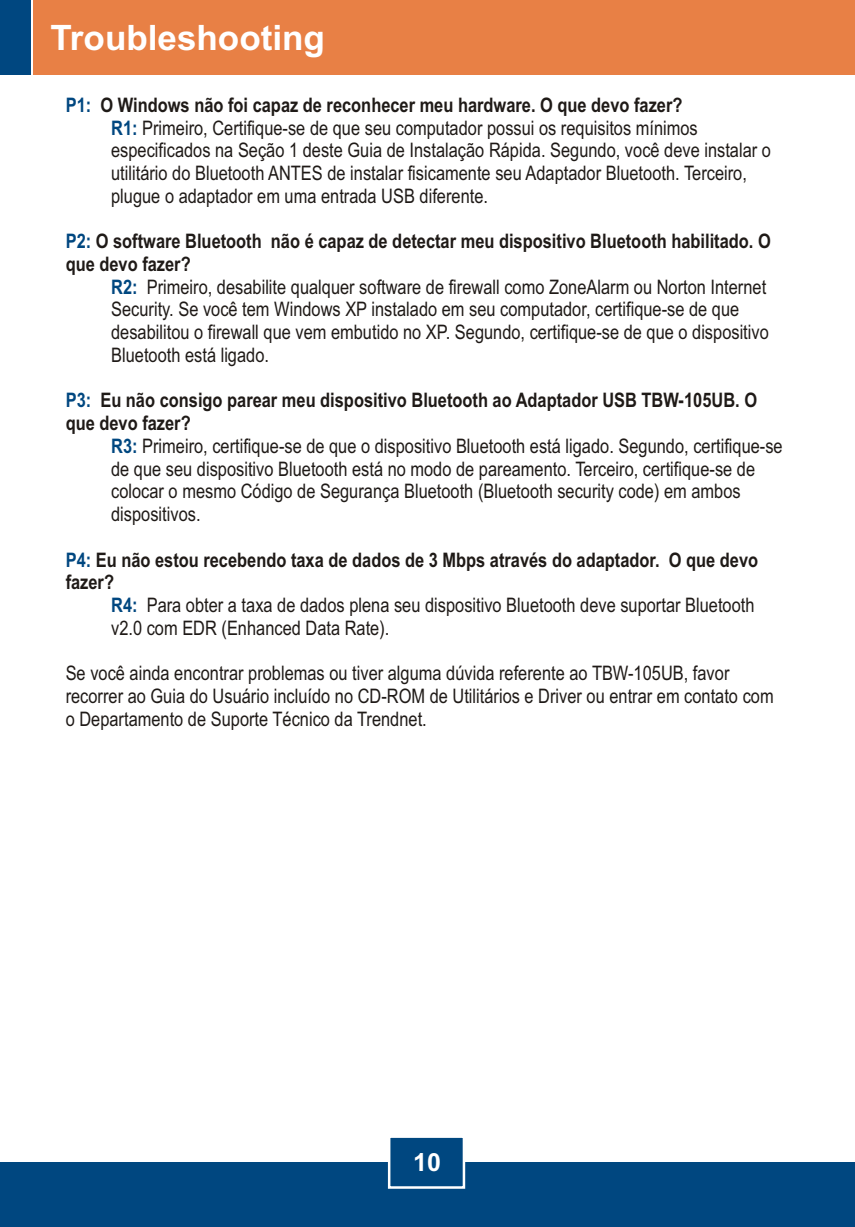
<style>
.page{position:relative;width:855px;height:1227px;background:#fff}
.page>*{position:absolute;margin:0;border:0;box-sizing:border-box;transform-origin:0 0}
.t1{font:700 35px "Arial";color:#fff}
.t2{font:700 25px "Arial";color:#fff}
.t3{font:20px/22.8px "Arial Narrow";color:#1f1a17}
.t4{font:700 20px/22.8px "Arial Narrow";color:#1f1a17}
.t5{font:700 20px "Arial Narrow";color:#004780}
.s1{font-weight:700;color:#004780}
.s2{color:#004780}
</style>
<div class="page">
<div style="left:0;top:1162px;width:854px;height:65px;background:#004780"></div>
<div style="left:33px;top:0;width:821px;height:75px;background:#e88045"></div>
<div style="left:0;top:0;width:30px;height:75px;background:#004780"></div>
<svg style="left:387px;top:1137px;width:79px;height:52px"></svg>
<h1 class="t1" style="left:50px;top:25px;width:276px">Troubleshooting</h1>
<p class="t5" style="left:66px;top:97px;width:27px">P1:</p>
<p class="t3" style="left:111px;top:118px;width:588px"><span class="s1">R1:</span> Primeiro, Certifique-se de que seu computador possui os requisitos mínimos</p>
<p class="t4" style="left:100px;top:95px;width:583px">O Windows não foi capaz de reconhecer meu hardware. O que devo fazer?</p>
<p class="t3" style="left:111px;top:141px;width:661px">especificados na Seção 1 deste Guia de Instalação Rápida. Segundo, você deve instalar o utilitário do Bluetooth ANTES de instalar fisicamente seu Adaptador Bluetooth. Terceiro, plugue o adaptador em uma entrada USB diferente.</p>
<p class="t4" style="left:66px;top:232px;width:706px"><span class="s2">P2:</span> O software Bluetooth não é capaz de detectar meu dispositivo Bluetooth habilitado. O</p>
<p class="t5" style="left:111px;top:279px;width:28px">R2:</p>
<p class="t4" style="left:66px;top:254px;width:126px">que devo fazer?</p>
<p class="t3" style="left:111px;top:277px;width:659px;text-indent:36px">Primeiro, desabilite qualquer software de firewall como ZoneAlarm ou Norton Internet Security. Se você tem Windows XP instalado em seu computador, certifique-se de que desabilitou o firewall que vem embutido no XP. Segundo, certifique-se de que o dispositivo Bluetooth está ligado.</p>
<p class="t4" style="left:66px;top:391px;width:692px;text-indent:35px">Eu não consigo parear meu dispositivo Bluetooth ao Adaptador USB TBW-105UB. O que devo fazer?</p>
<p class="t3" style="left:111px;top:459px;width:645px">de que seu dispositivo Bluetooth está no modo de pareamento. Terceiro, certifique-se de colocar o mesmo Código de Segurança Bluetooth (Bluetooth security code) em ambos dispositivos.</p>
<p class="t5" style="left:66px;top:393px;width:27px">P3:</p>
<p class="t3" style="left:111px;top:436px;width:672px"><span class="s1">R3:</span> Primeiro, certifique-se de que o dispositivo Bluetooth está ligado. Segundo, certifique-se</p>
<p class="t4" style="left:66px;top:550px;width:693px"><span class="s2">P4:</span> Eu não estou recebendo taxa de dados de 3 Mbps através do adaptador. O que devo</p>
<p class="t5" style="left:111px;top:598px;width:28px">R4:</p>
<p class="t4" style="left:66px;top:573px;width:50px">fazer?</p>
<p class="t3" style="left:111px;top:595px;width:644px;text-indent:36px">Para obter a taxa de dados plena seu dispositivo Bluetooth deve suportar Bluetooth v2.0 com EDR (Enhanced Data Rate).</p>
<p class="t3" style="left:66px;top:663px;width:709px">Se você ainda encontrar problemas ou tiver alguma dúvida referente ao TBW-105UB, favor recorrer ao Guia do Usuário incluído no CD-ROM de Utilitários e Driver ou entrar em contato com o Departamento de Suporte Técnico da Trendnet.</p>
<p class="t2" style="left:413px;top:1152px;width:29px">10</p>
</div>
